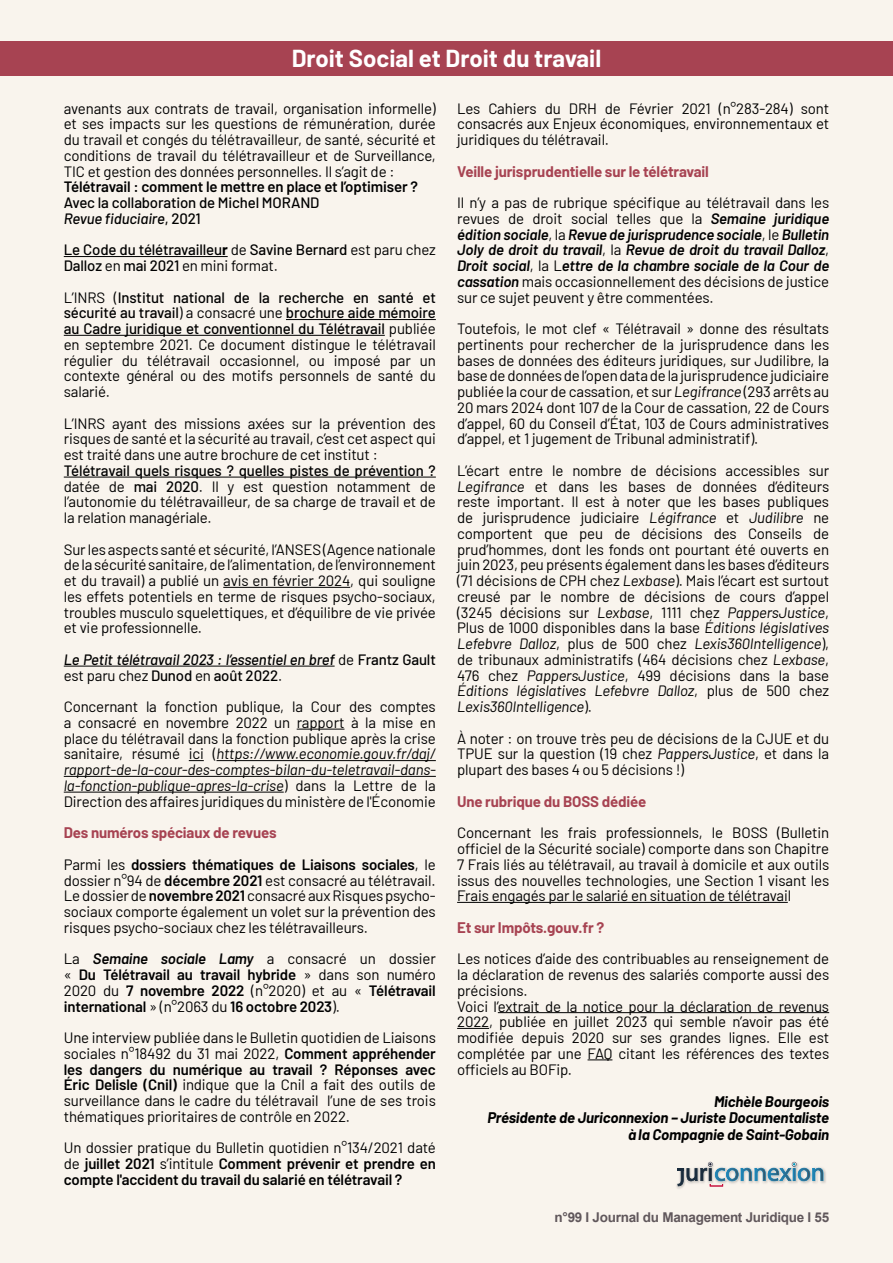
<style>
.page{position:relative;width:893px;height:1263px;background:#f9f4ed}
.page>*{position:absolute;margin:0;border:0;box-sizing:border-box;transform-origin:0 0}
.t1{font:700 24px "Barlow";color:#fff}
.t2{font:15px/15.8px "Barlow";letter-spacing:-.01em;color:#000;text-align:justify}
.t3{font:600 15px/15.8px "Barlow";letter-spacing:-.01em;color:#000;text-align:justify}
.t4{font:500 15px/15.8px "Barlow";letter-spacing:-.01em;color:#000}
.t5{font:italic 700 15px/16.5px "Barlow";letter-spacing:-.01em;color:#000;text-align:right}
.t6{font:700 15px "Barlow";letter-spacing:-.01em;color:#a74352}
.t7{font:italic 500 15px/15.8px "Barlow";letter-spacing:-.01em;color:#000}
.t8{font:700 13.5px "Arial";letter-spacing:-.02em;color:#60575b}
.s1{font-style:italic}
.s2{font-weight:700}
.s3{font-weight:400}
.s4{font-weight:500}
.s5{font-weight:400;font-style:normal}
.s6{font-style:normal}
.s7{font-weight:700;color:#a74352}
.s8{font-weight:600}
.s9{font-weight:600;font-style:italic}
</style>
<div class="page">
<hr style="left:64px;top:256px;width:164px;height:1px;background:#000">
<hr style="left:286px;top:319px;width:150px;height:1px;background:#000">
<hr style="left:64px;top:335px;width:321px;height:1px;background:#000">
<hr style="left:64px;top:477px;width:372px;height:1px;background:#000">
<hr style="left:223px;top:587px;width:127px;height:1px;background:#000">
<hr style="left:64px;top:666px;width:271px;height:1px;background:#000">
<hr style="left:297px;top:729px;width:47px;height:1px;background:#000">
<svg style="left:189px;top:760px;width:15px;height:1px"></svg>
<hr style="left:216px;top:760px;width:220px;height:1px;background:#000">
<hr style="left:64px;top:776px;width:372px;height:1px;background:#000">
<hr style="left:64px;top:792px;width:220px;height:1px;background:#000">
<hr style="left:457px;top:902px;width:331px;height:1px;background:#000">
<hr style="left:498px;top:1012px;width:331px;height:1px;background:#000">
<hr style="left:457px;top:1028px;width:32px;height:1px;background:#000">
<svg style="left:588px;top:1059px;width:24px;height:1px"></svg>
<img style="left:676px;top:1161px;width:150px;height:28px">
<img style="left:677px;top:1186px;width:9px;height:2px">
<img style="left:823px;top:1168px;width:2px;height:15px">
<div style="left:679px;top:1157px;width:12px;height:10px;background:#f9f4ed"></div>
<svg style="left:677px;top:1162px;width:146px;height:24px"></svg>
<div style="left:0;top:42px;width:893px;height:34px;background:#a74352"></div>
<h1 class="t1" style="left:292px;top:41px;width:311px">Droit Social et Droit du travail</h1>
<p class="t2" style="left:64px;top:99px;width:374px">avenants aux contrats de travail, organisation informelle) et ses impacts sur les questions de rémunération, durée du travail et congés du télétravailleur, de santé, sécurité et conditions de travail du télétravailleur et de Surveillance, TIC et gestion des données personnelles. Il s’agit de :</p>
<p class="t3" style="left:64px;top:178px;width:356px">Télétravail : comment le mettre en place et l’optimiser ?</p>
<p class="t4" style="left:64px;top:194px;width:257px">Avec la collaboration de Michel MORAND<br><span class="s1">Revue fiduciaire</span>, 2021</p>
<p class="t4" style="left:64px;top:241px;width:374px">Le Code du télétravailleu<span class="s2">r</span> <span class="s3">de</span> Savine Bernard <span class="s3">est paru chez<br></span>Dalloz <span class="s3">en</span> mai 2021 <span class="s3">en mini format.</span></p>
<p class="t2" style="left:64px;top:288px;width:374px">L’INRS (<span class="s4">Institut national de la recherche en santé et sécurité au travail</span>) a consacré une <span class="s4">brochure aide mémoire au Cadre juridique et conventionnel du Télétravail</span> publiée en septembre 2021. Ce document distingue le télétravail régulier du télétravail occasionnel, ou imposé par un contexte général ou des motifs personnels de santé du salarié.</p>
<p class="t2" style="left:64px;top:414px;width:374px">L’INRS ayant des missions axées sur la prévention des risques de santé et la sécurité au travail, c’est cet aspect qui est traité dans une autre brochure de cet institut :</p>
<p class="t2" style="left:64px;top:461px;width:374px"><span class="s4">Télétravail quels risques ? quelles pistes de prévention ? </span>datée de <span class="s4">mai 2020</span>. Il y est question notamment de l’autonomie du télétravailleur, de sa charge de travail et de la relation managériale.</p>
<p class="t2" style="left:64px;top:540px;width:374px">Sur les aspects santé et sécurité, l’ANSES (Agence nationale de la sécurité sanitaire, de l’alimentation, de l’environnement et du travail) a publié un avis en février 2024, qui souligne les effets potentiels en terme de risques psycho-sociaux, troubles musculo squelettiques, et d’équilibre de vie privée et vie professionnelle.</p>
<p class="t7" style="left:64px;top:650px;width:374px">Le Petit télétravail 2023 : l’essentiel en bref <span class="s5">de</span> <span class="s6">Frantz Gault </span><span class="s5">est paru chez</span> <span class="s6">Dunod</span> <span class="s5">en</span> <span class="s6">août 2022</span><span class="s5">.</span></p>
<p class="t2" style="left:64px;top:698px;width:374px">Concernant la fonction publique, la Cour des comptes a consacré en novembre 2022 un rapport à la mise en place du télétravail dans la fonction publique après la crise sanitaire, résumé ici (<span class="s1">https://www.economie.gouv.fr/daj/ rapport-de-la-cour-des-comptes-bilan-du-teletravail-dans&shy;la-fonction-publique-apres-la-crise</span>) dans la Lettre de la Direction des affaires juridiques du ministère de l'Économie</p>
<p class="t3" style="left:64px;top:816px;width:374px;line-height:31.5px"><span class="s7">Des numéros spéciaux de revues<br></span><span class="s3">Parmi les</span> dossiers thématiques de Liaisons sociales<span class="s3">, le</span></p>
<p class="t2" style="left:64px;top:871px;width:374px">dossier n°94 de <span class="s8">décembre 2021</span> est consacré au télétravail.<br>Le dossier de <span class="s8">novembre 2021</span> consacré aux Risques psycho&shy;sociaux comporte également un volet sur la prévention des risques psycho-sociaux chez les télétravailleurs.</p>
<p class="t3" style="left:64px;top:950px;width:374px"><span class="s3">La</span> <span class="s1">Semaine sociale Lamy</span> <span class="s3">a consacré un dossier «</span> Du Télétravail au travail hybride <span class="s3">» dans son numéro 2020 du</span> 7 novembre 2022 <span class="s3">(n°2020) et au «</span> Télétravail international <span class="s3">» (n°2063 du</span> 16 octobre 2023<span class="s3">).</span></p>
<p class="t2" style="left:64px;top:1028px;width:374px">Une interview publiée dans le Bulletin quotidien de Liaisons sociales n°18492 du 31 mai 2022, <span class="s8">Comment appréhender les dangers du numérique au travail ? Réponses avec Éric Delisle (Cnil)</span> indique que la Cnil a fait des outils de surveillance dans le cadre du télétravail l’une de ses trois thématiques prioritaires de contrôle en 2022.</p>
<p class="t3" style="left:64px;top:1139px;width:374px"><span class="s3">Un dossier pratique du Bulletin quotidien n°134/2021 daté de</span> juillet 2021 <span class="s3">s’intitule</span> Comment prévenir et prendre en compte l'accident du travail du salarié en télétravail ?</p>
<p class="t2" style="left:457px;top:99px;width:374px">Les Cahiers du DRH de Février 2021 (n°283-284) sont consacrés aux Enjeux économiques, environnementaux et juridiques du télétravail.</p>
<p class="t6" style="left:457px;top:160px;width:253px">Veille jurisprudentielle sur le télétravail</p>
<p class="t2" style="left:457px;top:194px;width:374px">Il n’y a pas de rubrique spécifique au télétravail dans les revues de droit social telles que la <span class="s9">Semaine juridique édition sociale</span>, la <span class="s9">Revue de jurisprudence sociale</span>, le <span class="s9">Bulletin Joly de droit du travail</span>, la <span class="s9">Revue de droit du travail Dalloz</span>, <span class="s9">Droit social</span>, la L<span class="s9">ettre de la chambre sociale de la Cour de cassation</span> mais occasionnellement des décisions de justice sur ce sujet peuvent y être commentées.</p>
<p class="t2" style="left:457px;top:320px;width:374px">Toutefois, le mot clef « Télétravail » donne des résultats pertinents pour rechercher de la jurisprudence dans les bases de données des éditeurs juridiques, sur Judilibre, la base de données de l’open data de la jurisprudence judiciaire publiée la cour de cassation, et sur <span class="s1">Legifrance</span> (293 arrêts au 20 mars 2024 dont 107 de la Cour de cassation, 22 de Cours d’appel, 60 du Conseil d’État, 103 de Cours administratives d’appel, et 1 jugement de Tribunal administratif).</p>
<p class="t2" style="left:457px;top:461px;width:374px">L’écart entre le nombre de décisions accessibles sur <span class="s1">Legifrance</span> et dans les bases de données d’éditeurs reste important. Il est à noter que les bases publiques de jurisprudence judiciaire <span class="s1">Légifrance</span> et <span class="s1">Judilibre</span> ne comportent que peu de décisions des Conseils de prud’hommes, dont les fonds ont pourtant été ouverts en juin 2023, peu présents également dans les bases d’éditeurs (71 décisions de CPH chez <span class="s1">Lexbase</span>). Mais l’écart est surtout creusé par le nombre de décisions de cours d’appel (3245 décisions sur <span class="s1">Lexbase</span>, 1111 chez <span class="s1">PappersJustice</span>, Plus de 1000 disponibles dans la base <span class="s1">Éditions législatives Lefebvre Dalloz</span>, plus de 500 chez <span class="s1">Lexis360Intelligence</span>), de tribunaux administratifs (464 décisions chez <span class="s1">Lexbase</span>, 476 chez <span class="s1">PappersJustice</span>, 499 décisions dans la base <span class="s1">Éditions législatives Lefebvre Dalloz</span>, plus de 500 chez <span class="s1">Lexis360Intelligence</span>).</p>
<p class="t2" style="left:457px;top:729px;width:374px">À noter : on trouve très peu de décisions de la CJUE et du TPUE sur la question (19 chez <span class="s1">PappersJustice</span>, et dans la plupart des bases 4 ou 5 décisions !)</p>
<p class="t6" style="left:457px;top:790px;width:191px">Une rubrique du BOSS dédiée</p>
<p class="t2" style="left:457px;top:824px;width:374px">Concernant les frais professionnels, le BOSS (Bulletin officiel de la Sécurité sociale) comporte dans son Chapitre 7 Frais liés au télétravail, au travail à domicile et aux outils issus des nouvelles technologies, une Section 1 visant les Frais engagés par le salarié en situation de télétravail</p>
<p class="t6" style="left:457px;top:916px;width:149px">Et sur Impôts.gouv.fr ?</p>
<p class="t2" style="left:457px;top:950px;width:374px;text-align:left">Les notices d’aide des contribuables au renseignement de la déclaration de revenus des salariés comporte aussi des précisions.<br>Voici l’extrait de la notice pour la déclaration de revenus 2022, publiée en juillet 2023 qui semble n’avoir pas été modifiée depuis 2020 sur ses grandes lignes. Elle est complétée par une FAQ citant les références des textes officiels au BOFip.</p>
<p class="t5" style="left:487px;top:1092px;width:343px">Michèle Bourgeois<br>Présidente de Juriconnexion – Juriste Documentaliste à la Compagnie de Saint-Gobain</p>
<p class="t8" style="left:555px;top:1208px;width:276px">n°99 I Journal du Management Juridique I 55</p>
</div>
